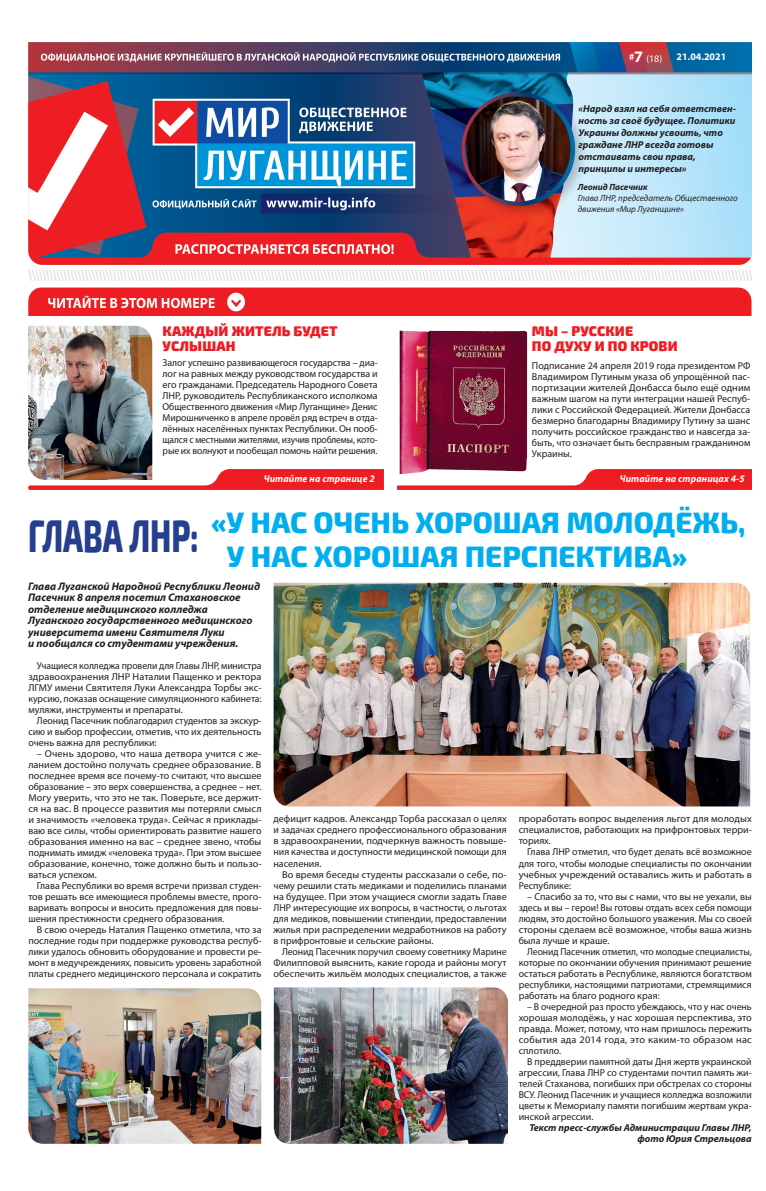
<style>
.page{position:relative;width:766px;height:1191px;background:#fff}
.page>*{position:absolute;margin:0;border:0;box-sizing:border-box;transform-origin:0 0}
.t1{font:800 29px/34px "Exo 2";color:#00aeef}
.t2{font:900 14px/15px "Exo 2";letter-spacing:.01em;color:#ee1d23}
.t3{font:italic 700 11px/11.5px "Myriad Pro";color:#231f20}
.t4{font:10px/11px "Myriad Pro";color:#231f20;text-align:justify}
.t5{font:italic 700 10px/12px "Myriad Pro";color:#231f20}
.t6{font:italic 700 10px "Myriad Pro";letter-spacing:.01em;color:#fff}
.t7{font:700 10px "Myriad Pro";color:#fff}
.t8{font:10px "Myriad Pro";color:#fff}
.t9{font:italic 9px/10.8px "Myriad Pro";color:#231f20}
.t10{font:italic 700 9px "Myriad Pro";color:#231f20}
.s1{font-weight:700;font-size:16px}
.s2{font-size:45px;color:#253f8e}
</style>
<div class="page">
<img style="left:29px;top:271px;width:722px;height:10px">
<img style="left:28px;top:43px;width:723px;height:221px">
<img style="left:28px;top:287px;width:723px;height:29px">
<img style="left:28px;top:469px;width:355px;height:20px">
<img style="left:397px;top:469px;width:354px;height:20px">
<img style="left:465px;top:97px;width:105px;height:105px">
<img style="left:399px;top:330px;width:128px;height:144px">
<img style="left:28px;top:326px;width:124px;height:154px">
<img style="left:273px;top:583px;width:477px;height:223px">
<img style="left:274px;top:987px;width:234px;height:156px">
<img style="left:28px;top:988px;width:233px;height:155px">
<p class="t8" style="left:634px;top:52px;width:30px"><span class="s1">7</span> (18)</p>
<p class="t7" style="left:676px;top:50px;width:51px">21.04.2021</p>
<p class="t5" style="left:578px;top:102px;width:159px">«Народ взял на себя ответствен&shy;ность за своё будущее. Политики<br>Украины должны усвоить, что граждане ЛНР всегда готовы отстаивать свои права, принципы и интересы»</p>
<p class="t10" style="left:577px;top:181px;width:72px">Леонид Пасечник</p>
<p class="t9" style="left:577px;top:192px;width:161px">Глава ЛНР, председатель Общественного движения «Мир Луганщине»</p>
<h2 class="t2" style="left:163px;top:323px;width:176px">КАЖДЫЙ ЖИТЕЛЬ БУДЕТ<br>УСЛЫШАН</h2>
<p class="t4" style="left:163px;top:357px;width:216px">Залог успешно развивающегося государства – диа&shy;лог на равных между руководством государства и его гражданами. Председатель Народного Совета ЛНР, руководитель Республиканского исполкома Общественного движения «Мир Луганщине» Денис Мирошниченко в апреле провёл ряд встреч в отда&shy;лённых населённых пунктах Республики. Он пооб&shy;щался с местными жителями, изучив проблемы, кото&shy;рые их волнуют и пообещал помочь найти решения.</p>
<p class="t4" style="left:531px;top:360px;width:220px">Подписание 24 апреля 2019 года президентом РФ Владимиром Путиным указа об упрощённой пас&shy;портизации жителей Донбасса было ещё одним важным шагом на пути интеграции нашей Респуб&shy;лики с Российской Федерацией. Жители Донбасса безмерно благодарны Владимиру Путину за шанс получить российское гражданство и навсегда за&shy;быть, что означает быть бесправным гражданином Украины.</p>
<p class="t6" style="left:264px;top:472px;width:112px">Читайте на странице 2</p>
<p class="t6" style="left:619px;top:472px;width:126px">Читайте на страницах 4-5</p>
<h2 class="t2" style="left:531px;top:323px;width:147px">МЫ – РУССКИЕ<br>ПО ДУХУ И ПО КРОВИ</h2>
<h1 class="t1" style="left:227px;top:506px;width:520px;text-indent:-199px"><span class="s2">ГЛАВА ЛНР:</span> «У НАС ОЧЕНЬ ХОРОШАЯ МОЛОДЁЖЬ,<br>У НАС ХОРОШАЯ ПЕРСПЕКТИВА»</h1>
<p class="t3" style="left:28px;top:580px;width:233px">Глава Луганской Народной Республики Леонид Пасечник 8 апреля посетил Стахановское отделение медицинского колледжа Луганского государственного медицинского университета имени Святителя Луки<br>и пообщался со студентами учреждения.</p>
<p class="t4" style="left:28px;top:660px;width:234px;text-indent:9px">Учащиеся колледжа провели для Главы ЛНР, министра здравоохранения ЛНР Наталии Пащенко и ректора ЛГМУ имени Святителя Луки Александра Торбы экс&shy;курсию, показав оснащение симуляционного кабинета: муляжи, инструменты и препараты.</p>
<p class="t4" style="left:28px;top:715px;width:234px;text-indent:9px">Леонид Пасечник поблагодарил студентов за экскур&shy;сию и выбор профессии, отметив, что их деятельность очень важна для республики:</p>
<p class="t4" style="left:28px;top:748px;width:235px;text-indent:9px">– Очень здорово, что наша детвора учится с же&shy;ланием достойно получать среднее образование. В последнее время все почему-то считают, что высшее образование – это верх совершенства, а среднее – нет.<br>Могу уверить, что это не так. Поверьте, все держит&shy;ся на вас. В процессе развития мы потеряли смысл и значимость «человека труда». Сейчас я приклады&shy;ваю все силы, чтобы ориентировать развитие нашего образования именно на вас – среднее звено, чтобы поднимать имидж «человека труда». При этом высшее образование, конечно, тоже должно быть и пользо&shy;ваться успехом.</p>
<p class="t4" style="left:28px;top:880px;width:234px;text-indent:9px">Глава Республики во время встречи призвал студен&shy;тов решать все имеющиеся проблемы вместе, прого&shy;варивать вопросы и вносить предложения для повы&shy;шения престижности среднего образования.</p>
<p class="t4" style="left:28px;top:924px;width:235px;text-indent:9px">В свою очередь Наталия Пащенко отметила, что за последние годы при поддержке руководства респуб&shy;лики удалось обновить оборудование и провести ре&shy;монт в медучреждениях, повысить уровень заработной платы среднего медицинского персонала и сократить</p>
<p class="t4" style="left:273px;top:813px;width:234px">дефицит кадров. Александр Торба рассказал о целях и задачах среднего профессионального образования в здравоохранении, подчеркнув важность повыше&shy;ния качества и доступности медицинской помощи для населения.</p>
<p class="t4" style="left:273px;top:868px;width:235px;text-indent:9px">Во время беседы студенты рассказали о себе, по&shy;чему решили стать медиками и поделились планами на будущее. При этом учащиеся смогли задать Главе ЛНР интересующие их вопросы, в частности, о льготах для медиков, повышении стипендии, предоставлении жилья при распределении медработников на работу в прифронтовые и сельские районы.</p>
<p class="t4" style="left:273px;top:945px;width:234px;text-indent:9px">Леонид Пасечник поручил своему советнику Марине Филипповой выяснить, какие города и районы могут обеспечить жильём молодых специалистов, а также</p>
<p class="t4" style="left:518px;top:813px;width:234px">проработать вопрос выделения льгот для молодых специалистов, работающих на прифронтовых терри&shy;ториях.</p>
<p class="t4" style="left:518px;top:846px;width:235px;text-indent:8px">Глава ЛНР отметил, что будет делать всё возможное для того, чтобы молодые специалисты по окончании учебных учреждений оставались жить и работать в Республике:</p>
<p class="t4" style="left:518px;top:890px;width:234px;text-indent:9px">– Спасибо за то, что вы с нами, что вы не уехали, вы здесь и вы – герои! Вы готовы отдать всех себя помощи людям, это достойно большого уважения. Мы со своей стороны сделаем всё возможное, чтобы ваша жизнь была лучше и краше.</p>
<p class="t4" style="left:518px;top:945px;width:234px;text-indent:9px">Леонид Пасечник отметил, что молодые специалисты, которые по окончании обучения принимают решение остаться работать в Республике, являются богатством республики, настоящими патриотами, стремящимися работать на благо родного края:</p>
<p class="t4" style="left:518px;top:1000px;width:235px;text-indent:9px">– В очередной раз просто убеждаюсь, что у нас очень хорошая молодёжь, у нас хорошая перспектива, это правда. Может, потому, что нам пришлось пережить события ада 2014 года, это каким-то образом нас сплотило.</p>
<p class="t4" style="left:518px;top:1055px;width:235px;text-indent:9px">В преддверии памятной даты Дня жертв украинской агрессии, Глава ЛНР со студентами почтил память жи&shy;телей Стаханова, погибших при обстрелах со стороны ВСУ. Леонид Пасечник и учащиеся колледжа возложили цветы к Мемориалу памяти погибшим жертвам укра&shy;инской агрессии.</p>
<p class="t5" style="left:529px;top:1121px;width:224px;line-height:11px;text-align:right">Текст пресс-службы Администрации Главы ЛНР, фото Юрия Стрельцова</p>
</div>
